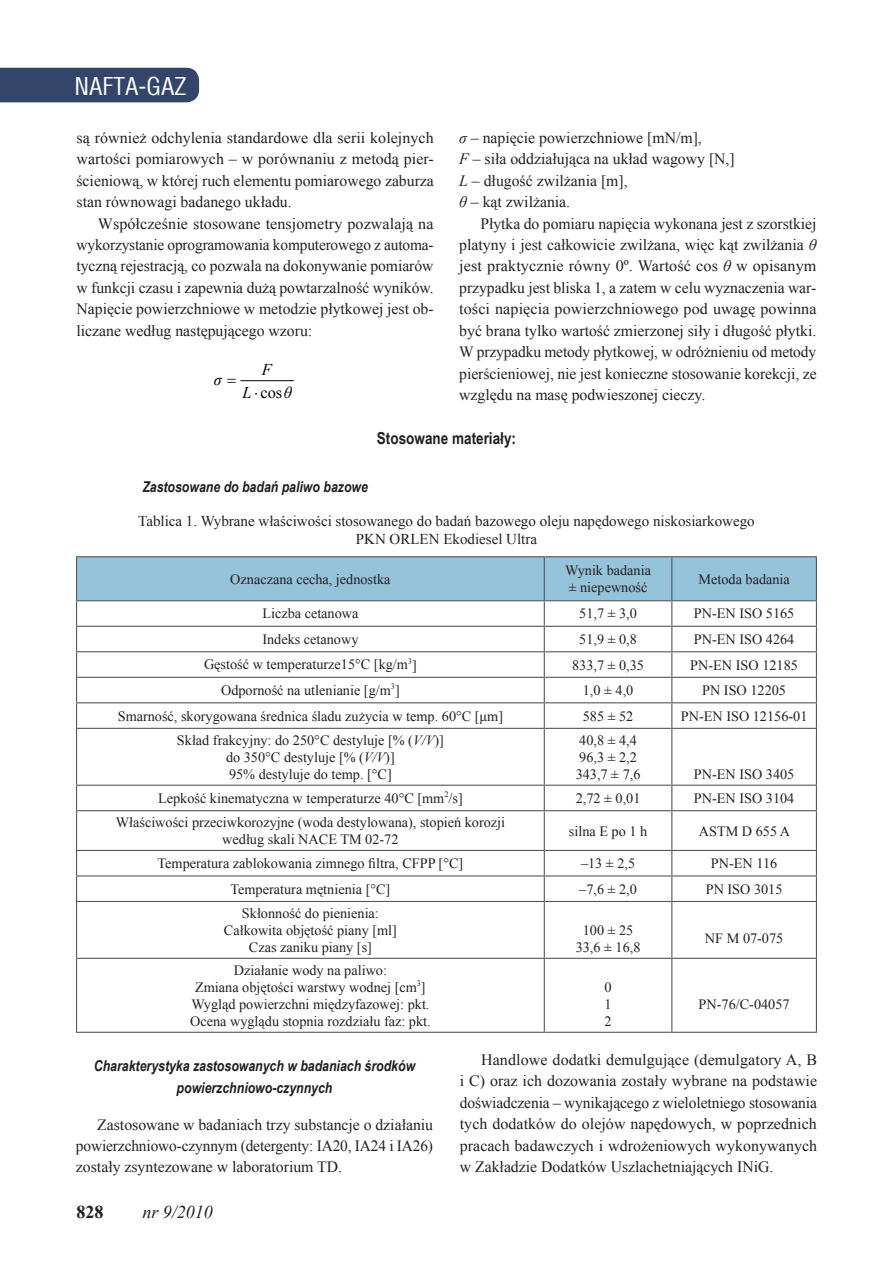
<style>
.page{position:relative;width:893px;height:1263px;background:#fff}
.page>*{position:absolute;margin:0;border:0;box-sizing:border-box;transform-origin:0 0}
.t1{font:24px "Switzerland Condensed";color:#fff}
.t2{font:italic 18px "Times New Roman";color:#231f20}
.t3{font:700 18px "Times New Roman";color:#231f20}
.t4{font:700 16.5px "Arial Narrow";color:#231f20}
.t5{font:16.35px "Times New Roman";color:#000}
.t6{font:italic 16.35px "Times New Roman";color:#000}
.t7{font:15.75px/21.5px "Times New Roman";color:#231f20;text-align:justify}
.t8{font:15px/18px "Times New Roman";color:#231f20;text-align:center}
.t9{font:italic 700 15px/21.5px "Arial Narrow";color:#231f20;text-align:center}
.t10{font:14.25px/17.1px "Times New Roman";color:#231f20;text-align:center}
.s1{font-style:italic}
</style>
<div class="page">
<div style="left:0;top:68px;width:199px;height:34px;background:#334569"></div>
<hr style="left:241px;top:380px;width:53px;height:1px;background:#000">
<svg style="left:77px;top:729px;width:739px;height:303px"></svg>
<hr style="left:76px;top:728px;width:468px;height:1px;background:#57585a">
<hr style="left:544px;top:728px;width:128px;height:1px;background:#57585a">
<hr style="left:672px;top:728px;width:145px;height:1px;background:#57585a">
<hr style="left:671px;top:729px;width:1px;height:56px;background:#57585a">
<hr style="left:76px;top:785px;width:468px;height:1px;background:#57585a">
<hr style="left:544px;top:785px;width:128px;height:1px;background:#57585a">
<hr style="left:672px;top:785px;width:145px;height:1px;background:#57585a">
<svg style="left:671px;top:786px;width:1px;height:24px"></svg>
<hr style="left:76px;top:810px;width:468px;height:1px;background:#57585a">
<hr style="left:544px;top:810px;width:128px;height:1px;background:#57585a">
<hr style="left:672px;top:810px;width:145px;height:1px;background:#57585a">
<hr style="left:671px;top:811px;width:1px;height:39px;background:#57585a">
<hr style="left:76px;top:850px;width:468px;height:1px;background:#57585a">
<hr style="left:544px;top:850px;width:128px;height:1px;background:#57585a">
<hr style="left:672px;top:850px;width:145px;height:1px;background:#57585a">
<hr style="left:76px;top:875px;width:468px;height:1px;background:#57585a">
<hr style="left:544px;top:875px;width:128px;height:1px;background:#57585a">
<hr style="left:672px;top:875px;width:145px;height:1px;background:#57585a">
<svg style="left:671px;top:851px;width:1px;height:50px"></svg>
<hr style="left:76px;top:901px;width:468px;height:1px;background:#57585a">
<hr style="left:544px;top:901px;width:128px;height:1px;background:#57585a">
<hr style="left:672px;top:901px;width:145px;height:1px;background:#57585a">
<hr style="left:671px;top:902px;width:1px;height:56px;background:#57585a">
<hr style="left:76px;top:958px;width:468px;height:1px;background:#57585a">
<hr style="left:544px;top:958px;width:128px;height:1px;background:#57585a">
<hr style="left:672px;top:958px;width:145px;height:1px;background:#57585a">
<hr style="left:671px;top:959px;width:1px;height:73px;background:#57585a">
<hr style="left:76px;top:556px;width:468px;height:1px;background:#57585a">
<hr style="left:544px;top:556px;width:128px;height:1px;background:#57585a">
<hr style="left:672px;top:556px;width:145px;height:1px;background:#57585a">
<hr style="left:816px;top:729px;width:1px;height:56px;background:#57585a">
<svg style="left:816px;top:786px;width:1px;height:24px"></svg>
<hr style="left:816px;top:811px;width:1px;height:39px;background:#57585a">
<svg style="left:816px;top:851px;width:1px;height:50px"></svg>
<hr style="left:816px;top:902px;width:1px;height:56px;background:#57585a">
<hr style="left:816px;top:959px;width:1px;height:73px;background:#57585a">
<hr style="left:544px;top:1032px;width:128px;height:1px;background:#57585a">
<hr style="left:672px;top:1032px;width:145px;height:1px;background:#57585a">
<svg style="left:76px;top:557px;width:741px;height:171px"></svg>
<hr style="left:76px;top:729px;width:1px;height:56px;background:#57585a">
<hr style="left:544px;top:729px;width:1px;height:56px;background:#57585a">
<svg style="left:76px;top:786px;width:1px;height:24px"></svg>
<svg style="left:544px;top:786px;width:1px;height:24px"></svg>
<hr style="left:76px;top:811px;width:1px;height:39px;background:#57585a">
<hr style="left:544px;top:811px;width:1px;height:39px;background:#57585a">
<svg style="left:76px;top:851px;width:1px;height:50px"></svg>
<svg style="left:544px;top:851px;width:1px;height:50px"></svg>
<hr style="left:76px;top:902px;width:1px;height:56px;background:#57585a">
<hr style="left:544px;top:902px;width:1px;height:56px;background:#57585a">
<hr style="left:76px;top:959px;width:1px;height:73px;background:#57585a">
<hr style="left:544px;top:959px;width:1px;height:73px;background:#57585a">
<hr style="left:76px;top:1032px;width:468px;height:1px;background:#57585a">
<h1 class="t1" style="left:74px;top:71px;width:114px">NAFTA-GAZ</h1>
<p class="t7" style="left:77px;top:126px;width:359px">są również odchylenia standardowe dla serii kolejnych wartości pomiarowych – w porównaniu z metodą pier&shy;ścieniową, w której ruch elementu pomiarowego zaburza stan równowagi badanego układu.</p>
<p class="t7" style="left:77px;top:212px;width:359px;text-indent:21px">Współcześnie stosowane tensjometry pozwalają na wykorzystanie oprogramowania komputerowego z automa&shy;tyczną rejestracją, co pozwala na dokonywanie pomiarów w funkcji czasu i zapewnia dużą powtarzalność wyników.<br>Napięcie powierzchniowe w metodzie płytkowej jest ob&shy;liczane według następującego wzoru:</p>
<p class="t7" style="left:459px;top:127px;width:277px;text-align:left"><span class="s1">σ</span> – napięcie powierzchniowe [mN/m],<br><span class="s1">F</span> – siła oddziałująca na układ wagowy [N,]<br><span class="s1">L</span> – długość zwilżania [m],<br><span class="s1">θ</span> – kąt zwilżania.</p>
<p class="t7" style="left:459px;top:212px;width:359px;text-indent:21px">Płytka do pomiaru napięcia wykonana jest z szorstkiej platyny i jest całkowicie zwilżana, więc kąt zwilżania <span class="s1">θ </span>jest praktycznie równy 0º. Wartość cos <span class="s1">θ</span> w opisanym przypadku jest bliska 1, a zatem w celu wyznaczenia war&shy;tości napięcia powierzchniowego pod uwagę powinna być brana tylko wartość zmierzonej siły i długość płytki.<br>W przypadku metody płytkowej, w odróżnieniu od metody pierścieniowej, nie jest konieczne stosowanie korekcji, ze względu na masę podwieszonej cieczy.</p>
<p class="t4" style="left:377px;top:426px;width:141px">Stosowane materiały:</p>
<p class="t6" style="left:262px;top:358px;width:11px">F</p>
<p class="t6" style="left:214px;top:368px;width:10px">σ</p>
<p class="t5" style="left:242px;top:381px;width:51px"><span class="s1">L</span> ⋅ cos<span class="s1">θ</span></p>
<p class="t9" style="left:142px;top:475px;width:227px">Zastosowane do badań paliwo bazowe</p>
<p class="t8" style="left:138px;top:512px;width:618px">Tablica 1. Wybrane właściwości stosowanego do badań bazowego oleju napędowego niskosiarkowego<br>PKN ORLEN Ekodiesel Ultra</p>
<p class="t10" style="left:230px;top:570px;width:162px">Oznaczana cecha, jednostka</p>
<p class="t10" style="left:565px;top:562px;width:87px;text-align:left">Wynik badania ± niepewność</p>
<p class="t10" style="left:698px;top:570px;width:93px">Metoda badania</p>
<p class="t10" style="left:262px;top:605px;width:98px">Liczba cetanowa</p>
<p class="t10" style="left:579px;top:605px;width:59px">51,7 ± 3,0</p>
<p class="t10" style="left:694px;top:605px;width:102px">PN-EN ISO 5165</p>
<p class="t10" style="left:262px;top:630px;width:98px">Indeks cetanowy</p>
<p class="t10" style="left:579px;top:630px;width:59px">51,9 ± 0,8</p>
<p class="t10" style="left:694px;top:630px;width:102px">PN-EN ISO 4264</p>
<p class="t10" style="left:204px;top:656px;width:214px">Gęstość w temperaturze15°C [kg/m<sup>3</sup>]</p>
<p class="t10" style="left:572px;top:656px;width:73px">833,7 ± 0,35</p>
<p class="t10" style="left:690px;top:656px;width:109px">PN-EN ISO 12185</p>
<p class="t10" style="left:221px;top:681px;width:180px">Odporność na utlenianie [g/m<sup>3</sup>]</p>
<p class="t10" style="left:583px;top:681px;width:52px">1,0 ± 4,0</p>
<p class="t10" style="left:702px;top:681px;width:85px">PN ISO 12205</p>
<p class="t10" style="left:118px;top:707px;width:387px">Smarność, skorygowana średnica śladu zużycia w temp. 60°C [μm]</p>
<p class="t10" style="left:583px;top:707px;width:52px">585 ± 52</p>
<p class="t10" style="left:681px;top:707px;width:128px">PN-EN ISO 12156-01</p>
<p class="t10" style="left:177px;top:731px;width:268px">Skład frakcyjny: do 250°C destyluje [% (<span class="s1">V/V</span>)] do 350°C destyluje [% (<span class="s1">V/V</span>)]<br>95% destyluje do temp. [°C]</p>
<p class="t10" style="left:576px;top:731px;width:66px;text-align:left">40,8 ± 4,4<br>96,3 ± 2,2<br>343,7 ± 7,6</p>
<p class="t10" style="left:694px;top:765px;width:102px">PN-EN ISO 3405</p>
<p class="t10" style="left:158px;top:789px;width:306px">Lepkość kinematyczna w temperaturze 40°C [mm<sup>2</sup>/s]</p>
<p class="t10" style="left:576px;top:789px;width:66px">2,72 ± 0,01</p>
<p class="t10" style="left:694px;top:789px;width:102px">PN-EN ISO 3104</p>
<p class="t10" style="left:116px;top:813px;width:391px">Właściwości przeciwkorozyjne (woda destylowana), stopień korozji według skali NACE TM 02-72</p>
<p class="t10" style="left:569px;top:822px;width:80px">silna E po 1 h</p>
<p class="t10" style="left:699px;top:822px;width:93px">ASTM D 655 A</p>
<p class="t10" style="left:158px;top:854px;width:307px">Temperatura zablokowania zimnego filtra, CFPP [°C]</p>
<p class="t10" style="left:581px;top:854px;width:56px">–13 ± 2,5</p>
<p class="t10" style="left:711px;top:854px;width:68px">PN-EN 116</p>
<p class="t10" style="left:231px;top:880px;width:161px">Temperatura mętnienia [°C]</p>
<p class="t10" style="left:579px;top:880px;width:59px">–7,6 ± 2,0</p>
<p class="t10" style="left:706px;top:880px;width:78px">PN ISO 3015</p>
<p class="t10" style="left:224px;top:904px;width:174px">Skłonność do pienienia:<br>Całkowita objętość piany [ml]<br>Czas zaniku piany [s]</p>
<p class="t10" style="left:576px;top:921px;width:66px">100 ± 25<br>33,6 ± 16,8</p>
<p class="t10" style="left:705px;top:930px;width:80px">NF M 07-075</p>
<p class="t10" style="left:190px;top:961px;width:242px">Działanie wody na paliwo:<br>Zmiana objętości warstwy wodnej [cm<sup>3</sup>] Wygląd powierzchni międzyfazowej: pkt.<br>Ocena wyglądu stopnia rozdziału faz: pkt.</p>
<p class="t9" style="left:94px;top:1054px;width:323px">Charakterystyka zastosowanych w badaniach środków powierzchniowo-czynnych</p>
<p class="t7" style="left:76px;top:1113px;width:359px;text-indent:21px">Zastosowane w badaniach trzy substancje o działaniu powierzchniowo-czynnym (detergenty: IA20, IA24 i IA26) zostały zsyntezowane w laboratorium TD.</p>
<p class="t3" style="left:77px;top:1199px;width:28px">828</p>
<p class="t2" style="left:142px;top:1200px;width:72px">nr 9/2010</p>
<p class="t10" style="left:604px;top:978px;width:9px;text-align:justify">0<br>1<br>2</p>
<p class="t10" style="left:699px;top:995px;width:93px">PN-76/C-04057</p>
<p class="t7" style="left:460px;top:1049px;width:359px;text-indent:21px">Handlowe dodatki demulgujące (demulgatory A, B i C) oraz ich dozowania zostały wybrane na podstawie doświadczenia – wynikającego z wieloletniego stosowania tych dodatków do olejów napędowych, w poprzednich pracach badawczych i wdrożeniowych wykonywanych w Zakładzie Dodatków Uszlachetniających INiG.</p>
</div>
